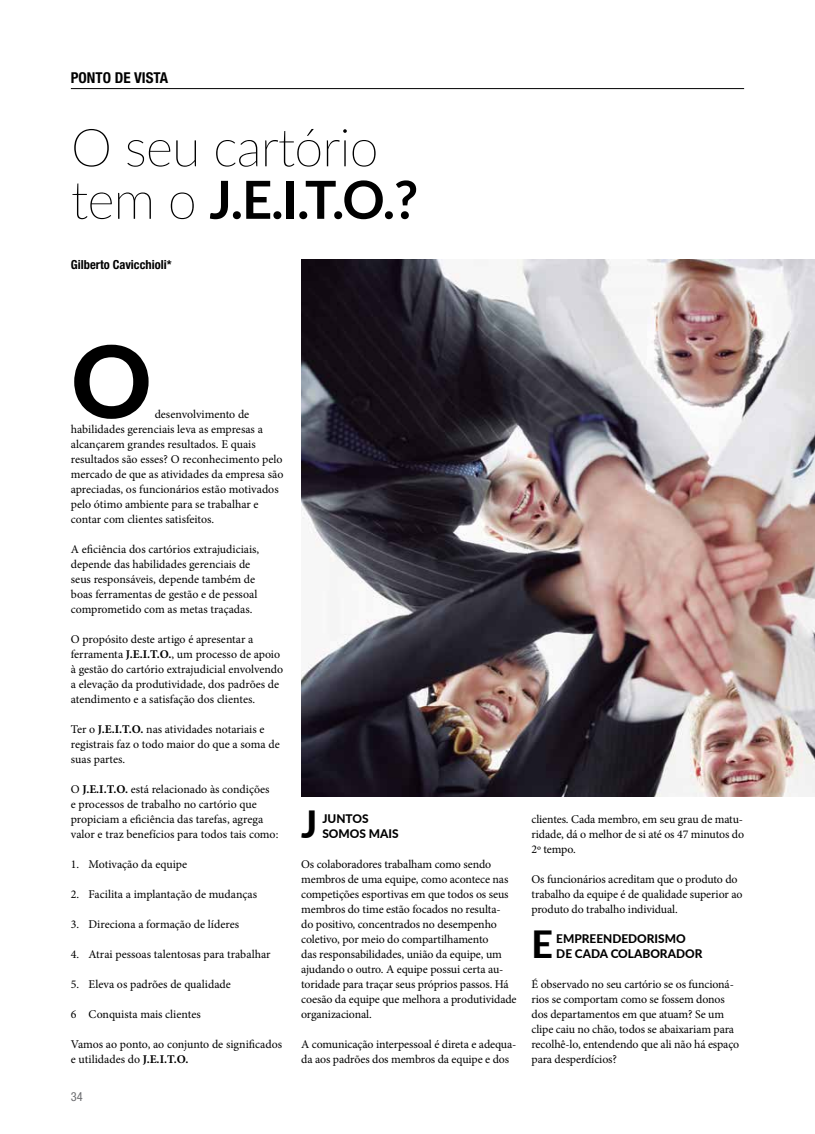
<style>
.page{position:relative;width:815px;height:1134px;background:#fff}
.page>*{position:absolute;margin:0;border:0;box-sizing:border-box;transform-origin:0 0}
.t1{font:800 100px "Lato";color:#000}
.t2{font:100 52.5px/52.5px "Lato";letter-spacing:-.02em;color:#000}
.t3{font:800 37.5px "Lato";color:#000}
.t4{font:700 condensed 15px "Helvetica Neue";color:#000}
.t5{font:700 condensed 12.5px "Helvetica Neue";color:#000}
.t6{font:condensed 12.5px "Helvetica Neue";color:#6d6e71}
.t7{font:11.88px/15px "Minion Pro";letter-spacing:-.005em;color:#000}
.t8{font:800 11.88px "Lato";color:#000}
.s1{font-weight:700}
</style>
<div class="page">
<hr style="left:71px;top:88px;width:673px;height:1px;background:#000">
<img style="left:301px;top:259px;width:514px;height:537px">
<p class="t4" style="left:71px;top:68px;width:99px">PONTO DE VISTA</p>
<h2 class="t2" style="left:71px;top:120px;width:349px">O seu cartório tem o <span class="s1">J.E.I.T.O.?</span></h2>
<p class="t5" style="left:71px;top:257px;width:102px">Gilberto Cavicchioli*</p>
<h1 class="t1" style="left:71px;top:307px;width:83px">O</h1>
<p class="t7" style="left:71px;top:407px;width:214px;text-indent:84px">desenvolvimento de habilidades gerenciais leva as empresas a alcançarem grandes resultados. E quais resultados são esses? O reconhecimento pelo mercado de que as atividades da empresa são apreciadas, os funcionários estão motivados pelo ótimo ambiente para se trabalhar e contar com clientes satisfeitos.</p>
<p class="t7" style="left:71px;top:542px;width:190px">A eficiência dos cartórios extrajudiciais, depende das habilidades gerenciais de seus responsáveis, depende também de boas ferramentas de gestão e de pessoal comprometido com as metas traçadas.</p>
<p class="t7" style="left:71px;top:632px;width:214px">O propósito deste artigo é apresentar a ferramenta <span class="s1">J.E.I.T.O.</span>, um processo de apoio à gestão do cartório extrajudicial envolvendo a elevação da produtividade, dos padrões de atendimento e a satisfação dos clientes.</p>
<p class="t7" style="left:71px;top:722px;width:210px">Ter o <span class="s1">J.E.I.T.O.</span> nas atividades notariais e registrais faz o todo maior do que a soma de suas partes.</p>
<p class="t7" style="left:71px;top:782px;width:209px">O <span class="s1">J.E.I.T.O.</span> está relacionado às condições<br>e processos de trabalho no cartório que propiciam a eficiência das tarefas, agrega valor e traz benefícios para todos tais como:</p>
<p class="t7" style="left:71px;top:857px;width:118px">1. Motivação da equipe</p>
<p class="t7" style="left:71px;top:887px;width:188px">2. Facilita a implantação de mudanças</p>
<p class="t7" style="left:71px;top:917px;width:170px">3. Direciona a formação de líderes</p>
<p class="t7" style="left:71px;top:947px;width:201px">4. Atrai pessoas talentosas para trabalhar</p>
<p class="t7" style="left:71px;top:977px;width:162px">5. Eleva os padrões de qualidade</p>
<p class="t7" style="left:71px;top:1007px;width:131px">6 Conquista mais clientes</p>
<p class="t7" style="left:71px;top:1037px;width:213px">Vamos ao ponto, ao conjunto de significados e utilidades do <span class="s1">J.E.I.T.O.</span></p>
<p class="t6" style="left:71px;top:1090px;width:13px">34</p>
<h3 class="t3" style="left:301px;top:796px;width:18px">J</h3>
<p class="t8" style="left:322px;top:810px;width:15px">JUNTOS</p>
<p class="t8" style="left:317px;top:825px;width:70px">SOMOS MAIS</p>
<p class="t7" style="left:301px;top:857px;width:217px">Os colaboradores trabalham como sendo membros de uma equipe, como acontece nas competições esportivas em que todos os seus membros do time estão focados no resulta-<br>do positivo, concentrados no desempenho coletivo, por meio do compartilhamento<br>das responsabilidades, união da equipe, um ajudando o outro. A equipe possui certa au&shy;toridade para traçar seus próprios passos. Há coesão da equipe que melhora a produtividade organizacional.</p>
<p class="t7" style="left:301px;top:1037px;width:217px">A comunicação interpessoal é direta e adequa&shy;da aos padrões dos membros da equipe e dos</p>
<p class="t7" style="left:531px;top:812px;width:214px;text-align:justify">clientes. Cada membro, em seu grau de matu&shy;ridade, dá o melhor de si até os 47 minutos do 2º tempo.</p>
<p class="t7" style="left:531px;top:872px;width:212px">Os funcionários acreditam que o produto do trabalho da equipe é de qualidade superior ao produto do trabalho individual.</p>
<p class="t8" style="left:556px;top:930px;width:27px">EMPREENDEDORIS</p>
<p class="t8" style="left:665px;top:930px;width:20px">MO</p>
<h3 class="t3" style="left:531px;top:916px;width:23px">E</h3>
<p class="t8" style="left:553px;top:945px;width:8px">DE</p>
<p class="t8" style="left:575px;top:945px;width:10px">CADA</p>
<p class="t8" style="left:611px;top:945px;width:26px">COLAB</p>
<p class="t8" style="left:650px;top:945px;width:19px">ORAD</p>
<p class="t8" style="left:685px;top:945px;width:16px">OR</p>
<p class="t7" style="left:531px;top:977px;width:209px">É observado no seu cartório se os funcioná&shy;rios se comportam como se fossem donos dos departamentos em que atuam? Se um clipe caiu no chão, todos se abaixariam para recolhê-lo, entendendo que ali não há espaço para desperdícios?</p>
</div>
